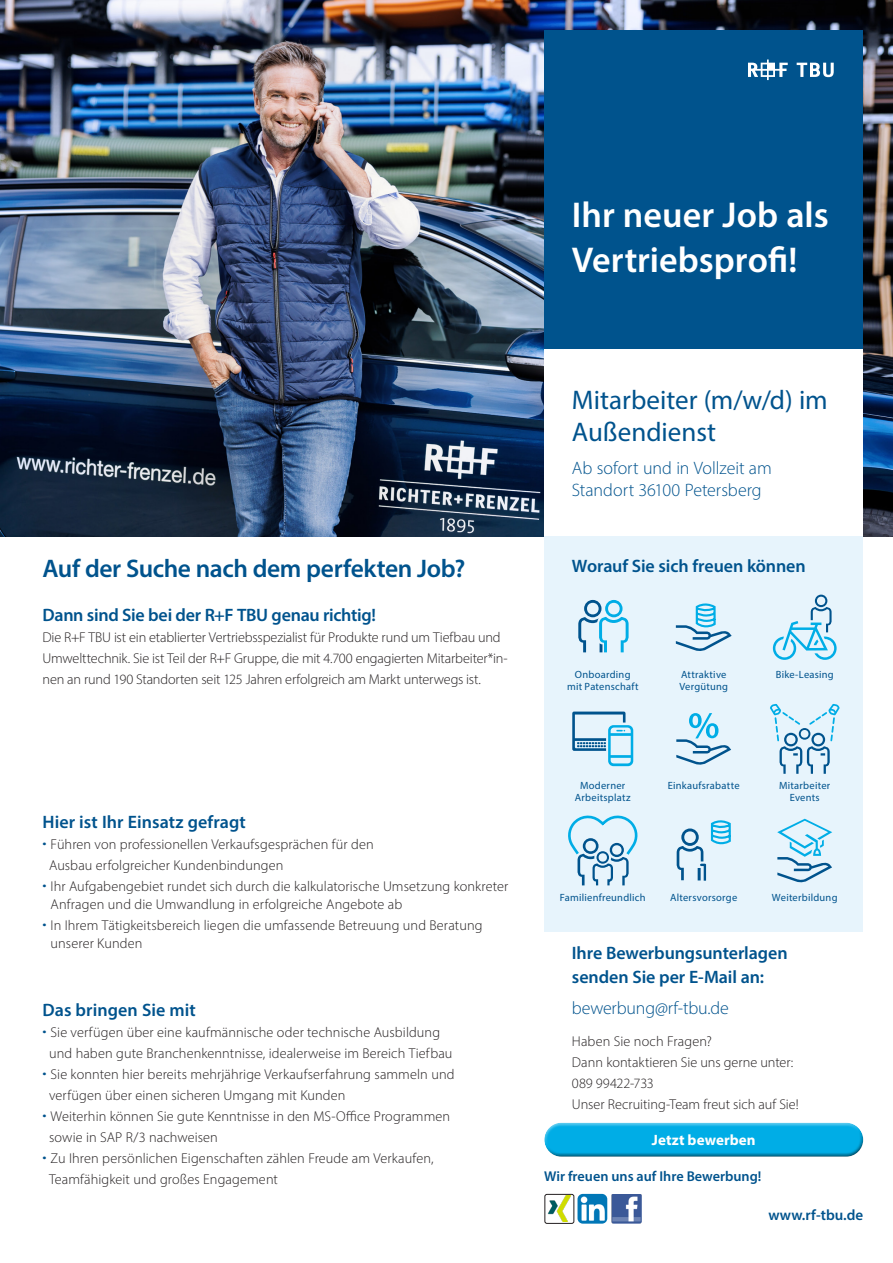
<style>
.page{position:relative;width:893px;height:1263px;background:#fff}
.page>*{position:absolute;margin:0;border:0;box-sizing:border-box;transform-origin:0 0}
.t1{font:600 36px/45px "Myriad Pro";color:#fff}
.t2{font:27px/32.4px "Myriad Pro";color:#00538d}
.t3{font:600 25.5px "Myriad Pro";letter-spacing:-.015em;color:#00538d}
.t4{font:600 18px "Myriad Pro";letter-spacing:-.005em;color:#00538d}
.t5{font:300 18px "Myriad Pro";letter-spacing:-.005em;color:#00538d}
.t6{font:600 15px "Myriad Pro";letter-spacing:.01em;color:#00538d}
.t7{font:700 15px "Myriad Pro";letter-spacing:.01em;color:#fff}
.t8{font:300 14.25px/18px "Myriad Pro";letter-spacing:.005em;color:#231f20}
.t9{font:300 14.25px/21px "Myriad Pro";letter-spacing:-.015em;color:#231f20}
.t10{font:600 14.25px "Myriad Pro";color:#00538d}
.t11{font:10.5px/12px "Myriad Pro";letter-spacing:.02em;color:#00538d;text-align:center}
</style>
<div class="page">
<img style="left:1px;top:0;width:892px;height:536px">
<div style="left:544px;top:536px;width:319px;height:395px;background:#e7f4fc"></div>
<div style="left:544px;top:349px;width:319px;height:187px;background:#fff"></div>
<div style="left:544px;top:30px;width:319px;height:319px;background:#00538d"></div>
<div style="left:539px;top:1118px;width:325px;height:32px;background:#fff;opacity:.75"></div>
<div style="left:543px;top:1129px;width:321px;height:28px;background:#231f20;opacity:.75"></div>
<svg style="left:578px;top:600px;width:51px;height:52px"></svg>
<svg style="left:572px;top:711px;width:61px;height:55px"></svg>
<svg style="left:568px;top:815px;width:69px;height:71px"></svg>
<svg style="left:676px;top:603px;width:56px;height:48px"></svg>
<svg style="left:676px;top:713px;width:55px;height:52px"></svg>
<svg style="left:676px;top:820px;width:55px;height:61px"></svg>
<svg style="left:773px;top:595px;width:64px;height:65px"></svg>
<svg style="left:770px;top:704px;width:70px;height:70px"></svg>
<svg style="left:777px;top:819px;width:55px;height:64px"></svg>
<svg style="left:797px;top:63px;width:37px;height:14px"></svg>
<svg style="left:748px;top:60px;width:40px;height:20px"></svg>
<img style="left:547px;top:1196px;width:24px;height:26px">
<div style="left:544px;top:1194px;width:30px;height:30px;border:1px solid #231f20;border-radius:2px"></div>
<img style="left:577px;top:1194px;width:30px;height:30px">
<img style="left:611px;top:1194px;width:30px;height:30px">
<p class="t1" style="left:572px;top:191px;width:258px">Ihr neuer Job als<br>Vertriebsprofi!</p>
<p class="t3" style="left:43px;top:553px;width:424px">Auf der Suche nach dem perfekten Job?</p>
<p class="t4" style="left:43px;top:603px;width:335px">Dann sind Sie bei der R+F TBU genau richtig!</p>
<p class="t9" style="left:43px;top:626px;width:467px">Die R+F TBU ist ein etablierter Vertriebsspezialist für Produkte rund um Tiefbau und<br>Umwelttechnik. Sie ist Teil der R+F Gruppe, die mit 4.700 engagierten Mitarbeiter*in&shy;nen an rund 190 Standorten seit 125 Jahren erfolgreich am Markt unterwegs ist.</p>
<p class="t4" style="left:43px;top:811px;width:205px">Hier ist Ihr Einsatz gefragt</p>
<p class="t8" style="left:43px;top:835px;width:333px"><sup>.</sup> Führen von professionellen Verkaufsgesprächen für den</p>
<p class="t8" style="left:49px;top:856px;width:236px">Ausbau erfolgreicher Kundenbindungen</p>
<p class="t8" style="left:51px;top:877px;width:459px;text-indent:-8px"><sup>.</sup> Ihr Aufgabengebiet rundet sich durch die kalkulatorische Umsetzung konkreter<br>Anfragen und die Umwandlung in erfolgreiche Angebote ab</p>
<p class="t8" style="left:51px;top:916px;width:433px;text-indent:-8px"><sup>.</sup> In Ihrem Tätigkeitsbereich liegen die umfassende Betreuung und Beratung unserer Kunden</p>
<p class="t4" style="left:43px;top:999px;width:155px">Das bringen Sie mit</p>
<p class="t8" style="left:43px;top:1023px;width:399px"><sup>.</sup> Sie verfügen über eine kaufmännische oder technische Ausbildung</p>
<p class="t8" style="left:49px;top:1044px;width:405px">und haben gute Branchenkenntnisse, idealerweise im Bereich Tiefbau</p>
<p class="t8" style="left:43px;top:1065px;width:414px"><sup>.</sup> Sie konnten hier bereits mehrjährige Verkaufserfahrung sammeln und</p>
<p class="t8" style="left:49px;top:1086px;width:298px">verfügen über einen sicheren Umgang mit Kunden</p>
<p class="t8" style="left:43px;top:1107px;width:409px"><sup>.</sup> Weiterhin können Sie gute Kenntnisse in den MS-Office Programmen</p>
<p class="t8" style="left:49px;top:1128px;width:170px">sowie in SAP R/3 nachweisen</p>
<p class="t8" style="left:43px;top:1149px;width:393px"><sup>.</sup> Zu Ihren persönlichen Eigenschaften zählen Freude am Verkaufen,</p>
<p class="t8" style="left:49px;top:1170px;width:230px">Teamfähigkeit und großes Engagement</p>
<p class="t2" style="left:572px;top:383px;width:257px">Mitarbeiter (m/w/d) im<br>Außendienst</p>
<p class="t5" style="left:572px;top:457px;width:201px">Ab sofort und in Vollzeit am</p>
<p class="t5" style="left:572px;top:479px;width:191px">Standort 36100 Petersberg</p>
<p class="t4" style="left:572px;top:554px;width:235px">Worauf Sie sich freuen können</p>
<p class="t11" style="left:575px;top:668px;width:57px">Onboarding</p>
<p class="t11" style="left:776px;top:668px;width:59px">Bike-Leasing</p>
<p class="t11" style="left:567px;top:680px;width:73px">mit Patenschaft</p>
<p class="t11" style="left:681px;top:668px;width:47px">Attraktive</p>
<p class="t11" style="left:679px;top:680px;width:50px">Vergütung</p>
<p class="t11" style="left:575px;top:779px;width:57px">Moderner<br>Arbeitsplatz</p>
<p class="t11" style="left:668px;top:779px;width:73px">Einkaufsrabatte</p>
<p class="t11" style="left:779px;top:779px;width:53px">Mitarbeiter<br>Events</p>
<p class="t11" style="left:560px;top:891px;width:87px">Familienfreundlich</p>
<p class="t11" style="left:670px;top:891px;width:69px">Altersvorsorge</p>
<p class="t11" style="left:772px;top:891px;width:67px">Weiterbildung</p>
<p class="t4" style="left:572px;top:941px;width:217px">Ihre Bewerbungsunterlagen</p>
<p class="t4" style="left:572px;top:965px;width:194px">senden Sie per E-Mail an:</p>
<p class="t5" style="left:572px;top:997px;width:158px">bewerbung@rf-tbu.de</p>
<p class="t8" style="left:572px;top:1032px;width:142px">Haben Sie noch Fragen?</p>
<p class="t8" style="left:572px;top:1053px;width:223px">Dann kontaktieren Sie uns gerne unter:</p>
<p class="t8" style="left:572px;top:1074px;width:83px">089 99422-733</p>
<p class="t8" style="left:572px;top:1095px;width:228px">Unser Recruiting-Team freut sich auf Sie!</p>
<p class="t7" style="left:652px;top:1130px;width:105px">Jetzt bewerben</p>
<p class="t10" style="left:544px;top:1167px;width:219px">Wir freuen uns auf Ihre Bewerbung!</p>
<p class="t6" style="left:768px;top:1206px;width:96px">www.rf-tbu.de</p>
</div>
